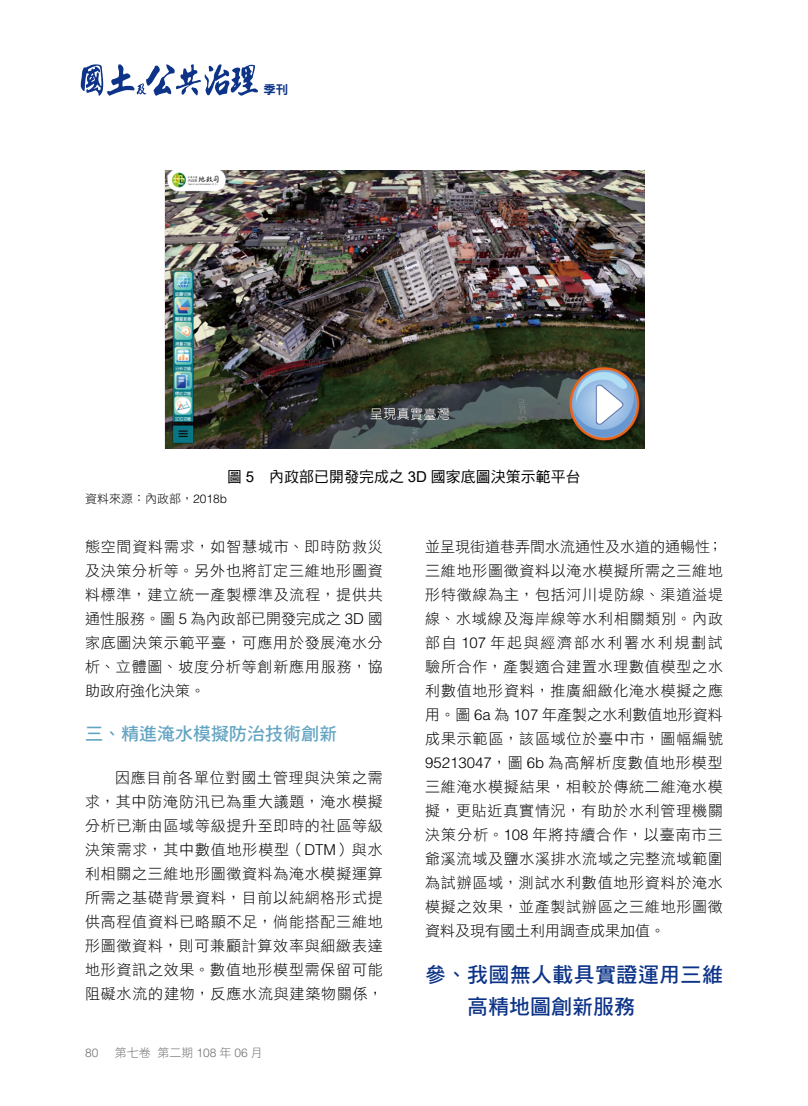
<style>
.page{position:relative;width:808px;height:1106px;background:#fff}
.page>*{position:absolute;margin:0;border:0;box-sizing:border-box;transform-origin:0 0}
.t1{font:21px/31.5px "DF Hei Std W7";letter-spacing:.015em;color:#0c3388}
.t2{font:18px "DF Hei Std W7";color:#63a4c2}
.t3{font:15px/24px "DF Hei Std W3";letter-spacing:.05em;color:#000;text-align:justify}
.t4{font:15px "DF Hei Std W5";color:#000}
.t5{font:12.45px "DF Hei Std W9";color:#0c3388}
.t6{font:12px "DF Hei Std W3";color:#000}
.t7{font:12px "DF Hei Std W3";color:#727171}
.t8{font:300 12px "Helvetica LT Std";color:#727171}
.s1{font-family:"Arial"}
.s2{font-family:"Helvetica LT Std";font-weight:300}
</style>
<div class="page">
<svg style="left:81px;top:64px;width:177px;height:32px"></svg>
<img style="left:164px;top:170px;width:480px;height:278px">
<p class="t5" style="left:263px;top:83px;width:26px">季刊</p>
<p class="t4" style="left:227px;top:469px;width:355px">圖 <span class="s1">5</span>　內政部已開發完成之 <span class="s1">3D</span> 國家底圖決策示範平台</p>
<p class="t6" style="left:85px;top:492px;width:144px">資料來源：內政部，<span class="s2">2018b</span></p>
<p class="t3" style="left:85px;top:534px;width:299px">態空間資料需求，如智慧城市、即時防救災及決策分析等。另外也將訂定三維地形圖資料標準，建立統一產製標準及流程，提供共通性服務。圖 <span class="s2">5</span> 為內政部已開發完成之 <span class="s2">3D</span> 國家底圖決策示範平臺，可應用於發展淹水分析、立體圖、坡度分析等創新應用服務，協助政府強化決策。</p>
<p class="t2" style="left:85px;top:723px;width:253px">三、精進淹水模擬防治技術創新</p>
<p class="t3" style="left:85px;top:765px;width:299px;text-indent:30px">因應目前各單位對國土管理與決策之需求，其中防淹防汛已為重大議題，淹水模擬分析已漸由區域等級提升至即時的社區等級決策需求，其中數值地形模型（<span class="s2">DTM</span>）與水利相關之三維地形圖徵資料為淹水模擬運算所需之基礎背景資料，目前以純網格形式提供高程值資料已略顯不足，倘能搭配三維地形圖徵資料，則可兼顧計算效率與細緻表達地形資訊之效果。數值地形模型需保留可能阻礙水流的建物，反應水流與建築物關係，</p>
<p class="t8" style="left:85px;top:1045px;width:15px">80</p>
<p class="t7" style="left:115px;top:1046px;width:149px">第七卷 第二期 <span class="s2">108</span> 年 <span class="s2">06</span> 月</p>
<p class="t3" style="left:425px;top:534px;width:299px">並呈現街道巷弄間水流通性及水道的通暢性；三維地形圖徵資料以淹水模擬所需之三維地形特徵線為主，包括河川堤防線、渠道溢堤線、水域線及海岸線等水利相關類別。內政部自 <span class="s2">107</span> 年起與經濟部水利署水利規劃試驗所合作，產製適合建置水理數值模型之水利數值地形資料，推廣細緻化淹水模擬之應用。圖 <span class="s2">6a</span> 為 <span class="s2">107</span> 年產製之水利數值地形資料成果示範區，該區域位於臺中市，圖幅編號<span class="s2">95213047</span>，圖 <span class="s2">6b</span> 為高解析度數值地形模型三維淹水模擬結果，相較於傳統二維淹水模擬，更貼近真實情況，有助於水利管理機關決策分析。<span class="s2">108</span> 年將持續合作，以臺南市三爺溪流域及鹽水溪排水流域之完整流域範圍為試辦區域，測試水利數值地形資料於淹水模擬之效果，並產製試辦區之三維地形圖徵資料及現有國土利用調查成果加值。</p>
<h1 class="t1" style="left:467px;top:958px;width:257px;text-indent:-42px">參、我國無人載具實證運用三維高精地圖創新服務</h1>
</div>
